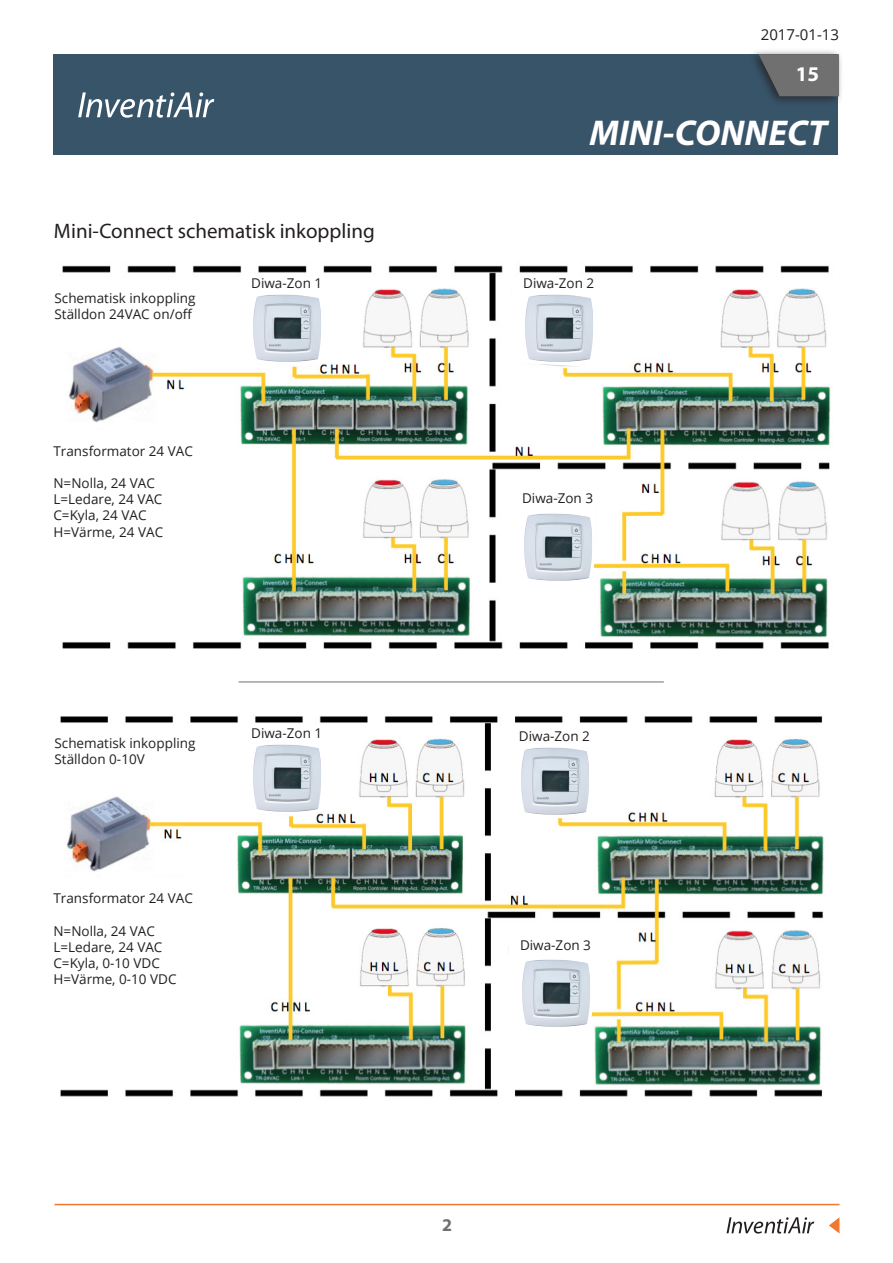
<style>
.page{position:relative;width:893px;height:1263px;background:#fff}
.page>*{position:absolute;margin:0;border:0;box-sizing:border-box;transform-origin:0 0}
.t1{font:italic 700 36px "Myriad Pro";color:#fff}
.t2{font:21px "Myriad Pro";color:#231f20}
.t3{font:700 21px "Myriad Pro";color:#fff}
.t4{font:700 18px "Myriad Pro";color:#707070}
.t5{font:15px "Open Sans";color:#231f20}
.t6{font:13.5px/16.2px "Open Sans";color:#231f20}
</style>
<div class="page">
<div style="left:53px;top:54px;width:785px;height:101px;background:#385469"></div>
<svg style="left:78px;top:92px;width:136px;height:26px"></svg>
<div style="left:748px;top:48px;width:96px;height:59px;background:#231f20;opacity:.75"></div>
<svg style="left:759px;top:54px;width:80px;height:42px;background:#676a6c"></svg>
<svg style="left:727px;top:1217px;width:87px;height:16px"></svg>
<svg style="left:829px;top:1217px;width:10px;height:16px"></svg>
<hr style="left:55px;top:1204px;width:784px;height:1px;background:#f1782f">
<hr style="left:239px;top:681px;width:425px;height:1px;background:#707070">
<img style="left:62px;top:265px;width:769px;height:384px">
<img style="left:60px;top:716px;width:764px;height:381px">
<div style="left:43px;top:286px;width:189px;height:49px;background:#fff"></div>
<div style="left:43px;top:731px;width:189px;height:49px;background:#fff"></div>
<div style="left:53px;top:430px;width:150px;height:101px;background:#fff"></div>
<div style="left:53px;top:878px;width:150px;height:143px;background:#fff"></div>
<svg style="left:239px;top:277px;width:84px;height:89px"></svg>
<svg style="left:239px;top:727px;width:84px;height:89px"></svg>
<svg style="left:511px;top:277px;width:84px;height:89px"></svg>
<svg style="left:506px;top:730px;width:85px;height:89px"></svg>
<svg style="left:510px;top:492px;width:84px;height:90px"></svg>
<svg style="left:507px;top:939px;width:85px;height:89px"></svg>
<img style="left:244px;top:286px;width:87px;height:85px">
<img style="left:244px;top:735px;width:87px;height:86px">
<img style="left:516px;top:286px;width:87px;height:85px">
<img style="left:512px;top:739px;width:86px;height:85px">
<img style="left:515px;top:504px;width:87px;height:86px">
<img style="left:513px;top:950px;width:87px;height:86px">
<h2 class="t2" style="left:54px;top:218px;width:322px">Mini-Connect schematisk inkoppling</h2>
<p class="t6" style="left:55px;top:289px;width:142px">Schematisk inkoppling<br>Ställdon 24VAC on/off</p>
<p class="t6" style="left:53px;top:442px;width:141px">Transformator 24 VAC</p>
<p class="t6" style="left:53px;top:475px;width:111px">N=Nolla, 24 VAC<br>L=Ledare, 24 VAC<br>C=Kyla, 24 VAC<br>H=Värme, 24 VAC</p>
<p class="t6" style="left:251px;top:275px;width:72px">Diwa-Zon 1</p>
<p class="t6" style="left:55px;top:735px;width:142px">Schematisk inkoppling<br>Ställdon 0-10V</p>
<p class="t6" style="left:53px;top:890px;width:141px">Transformator 24 VAC</p>
<p class="t6" style="left:53px;top:922px;width:125px">N=Nolla, 24 VAC<br>L=Ledare, 24 VAC<br>C=Kyla, 0-10 VDC<br>H=Värme, 0-10 VDC</p>
<p class="t6" style="left:251px;top:724px;width:72px">Diwa-Zon 1</p>
<p class="t5" style="left:761px;top:25px;width:80px">2017-01-13</p>
<h2 class="t3" style="left:796px;top:60px;width:25px">15</h2>
<h1 class="t1" style="left:589px;top:109px;width:239px">MINI-CONNECT</h1>
<p class="t6" style="left:523px;top:275px;width:72px">Diwa-Zon 2</p>
<p class="t6" style="left:522px;top:490px;width:72px">Diwa-Zon 3</p>
<p class="t6" style="left:519px;top:728px;width:72px">Diwa-Zon 2</p>
<p class="t6" style="left:520px;top:936px;width:72px">Diwa-Zon 3</p>
<h3 class="t4" style="left:442px;top:1213px;width:11px">2</h3>
</div>
